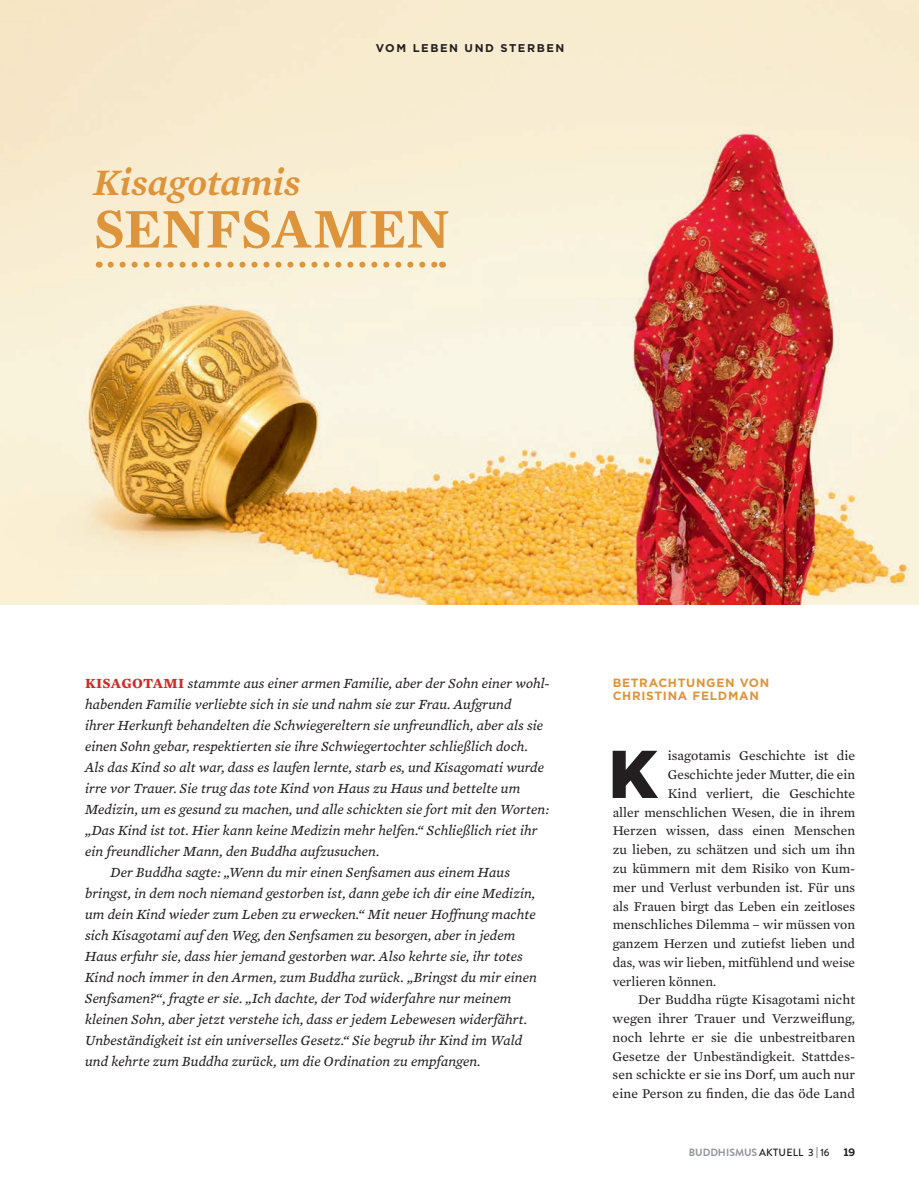
<style>
.page{position:relative;width:919px;height:1183px;background:#fff}
.page>*{position:absolute;margin:0;border:0;box-sizing:border-box;transform-origin:0 0}
.t1{font:900 67.35px "Gotham HTF";color:#231f20}
.t2{font:600 57px "Mercury Text G1";letter-spacing:.05em;color:#de943a}
.t3{font:italic 600 38.1px "Mercury Text G1";letter-spacing:-.005em;color:#de943a}
.t4{font:italic 14.25px "Mercury Text G3";letter-spacing:.005em;color:#231f20}
.t5{font:13.65px "Mercury Text G2 Roman";color:#231f20}
.t6{font:700 12px "Gotham HTF";letter-spacing:.06em;color:#de943a}
.t7{font:700 11.25px "Gotham HTF";letter-spacing:.14em;color:#231f20}
.t8{font:500 10.5px "Brandon Grotesque";letter-spacing:.02em;color:#231f20}
.t9{font:700 10.2px "Benton Sans";color:#231f20}
.s1{font-family:"Mercury Text G1";font-weight:700;font-style:normal;color:#d12828}
.s2{font-weight:700;color:#939598}
</style>
<div class="page">
<img style="left:0;top:0;width:918px;height:604px">
<svg style="left:110px;top:261px;width:326px;height:6px;background:#eece9d"></svg>
<p class="t7" style="left:376px;top:41px;width:190px">VOM LEBEN UND STERBEN</p>
<h3 class="t3" style="left:94px;top:159px;width:208px">Kisagotamis</h3>
<h2 class="t2" style="left:94px;top:194px;width:358px">SENFSAMEN</h2>
<p class="t4" style="left:85px;top:674px;width:466px"><span class="s1">KISAGOTAMI</span> stammte aus einer armen Familie, aber der Sohn einer wohl-</p>
<p class="t4" style="left:85px;top:695px;width:428px">habenden Familie verliebte sich in sie und nahm sie zur Frau. Aufgrund</p>
<p class="t4" style="left:85px;top:716px;width:459px">ihrer Herkunft behandelten die Schwiegereltern sie unfreundlich, aber als sie</p>
<p class="t4" style="left:85px;top:737px;width:444px">einen Sohn gebar, respektierten sie ihre Schwiegertochter schließlich doch.</p>
<p class="t4" style="left:85px;top:758px;width:460px">Als das Kind so alt war, dass es laufen lernte, starb es, und Kisagomati wurde</p>
<p class="t4" style="left:85px;top:779px;width:436px">irre vor Trauer. Sie trug das tote Kind von Haus zu Haus und bettelte um</p>
<p class="t4" style="left:85px;top:800px;width:465px">Medizin, um es gesund zu machen, und alle schickten sie fort mit den Worten:</p>
<p class="t4" style="left:85px;top:821px;width:454px">„Das Kind ist tot. Hier kann keine Medizin mehr helfen.“ Schließlich riet ihr</p>
<p class="t4" style="left:85px;top:842px;width:296px">ein freundlicher Mann, den Buddha aufzusuchen.</p>
<p class="t4" style="left:111px;top:863px;width:401px">Der Buddha sagte: „Wenn du mir einen Senfsamen aus einem Haus</p>
<p class="t4" style="left:85px;top:884px;width:451px">bringst, in dem noch niemand gestorben ist, dann gebe ich dir eine Medizin,</p>
<p class="t4" style="left:85px;top:905px;width:452px">um dein Kind wieder zum Leben zu erwecken.“ Mit neuer Hoffnung machte</p>
<p class="t4" style="left:85px;top:926px;width:432px">sich Kisagotami auf den Weg, den Senfsamen zu besorgen, aber in jedem</p>
<p class="t4" style="left:85px;top:947px;width:439px">Haus erfuhr sie, dass hier jemand gestorben war. Also kehrte sie, ihr totes</p>
<p class="t4" style="left:85px;top:968px;width:453px">Kind noch immer in den Armen, zum Buddha zurück. „Bringst du mir einen</p>
<p class="t4" style="left:85px;top:989px;width:428px">Senfsamen?“, fragte er sie. „Ich dachte, der Tod widerfahre nur meinem</p>
<p class="t4" style="left:85px;top:1010px;width:443px">kleinen Sohn, aber jetzt verstehe ich, dass er jedem Lebewesen widerfährt.</p>
<p class="t4" style="left:85px;top:1031px;width:438px">Unbeständigkeit ist ein universelles Gesetz.“ Sie begrub ihr Kind im Wald</p>
<p class="t4" style="left:85px;top:1052px;width:397px">und kehrte zum Buddha zurück, um die Ordination zu empfangen.</p>
<p class="t6" style="left:612px;top:675px;width:11px">BETRACHTUN</p>
<p class="t6" style="left:706px;top:675px;width:20px">GEN</p>
<p class="t6" style="left:739px;top:675px;width:20px">VON</p>
<p class="t6" style="left:612px;top:689px;width:11px">CHR</p>
<p class="t6" style="left:641px;top:689px;width:37px">IST INA</p>
<p class="t6" style="left:692px;top:689px;width:37px">FELDMAN</p>
<h1 class="t1" style="left:608px;top:735px;width:51px">K</h1>
<p class="t5" style="left:667px;top:747px;width:189px">isagotamis Geschichte ist die</p>
<p class="t5" style="left:667px;top:766px;width:189px">Geschichte jeder Mutter, die ein</p>
<p class="t5" style="left:667px;top:785px;width:189px">Kind verliert, die Geschichte</p>
<p class="t5" style="left:612px;top:803px;width:244px">aller menschlichen Wesen, die in ihrem</p>
<p class="t5" style="left:612px;top:822px;width:244px">Herzen wissen, dass einen Menschen</p>
<p class="t5" style="left:612px;top:841px;width:244px">zu lieben, zu schätzen und sich um ihn</p>
<p class="t5" style="left:612px;top:860px;width:244px">zu kümmern mit dem Risiko von Kum-</p>
<p class="t5" style="left:612px;top:878px;width:244px">mer und Verlust verbunden ist. Für uns</p>
<p class="t5" style="left:612px;top:897px;width:244px">als Frauen birgt das Leben ein zeitloses</p>
<p class="t5" style="left:612px;top:916px;width:244px">menschliches Dilemma – wir müssen von</p>
<p class="t5" style="left:612px;top:935px;width:244px">ganzem Herzen und zutiefst lieben und</p>
<p class="t5" style="left:612px;top:953px;width:244px">das, was wir lieben, mitfühlend und weise</p>
<p class="t5" style="left:612px;top:972px;width:105px">verlieren können.</p>
<p class="t5" style="left:638px;top:991px;width:218px">Der Buddha rügte Kisagotami nicht</p>
<p class="t5" style="left:612px;top:1010px;width:244px">wegen ihrer Trauer und Verzweiflung,</p>
<p class="t5" style="left:612px;top:1028px;width:244px">noch lehrte er sie die unbestreitbaren</p>
<p class="t5" style="left:612px;top:1047px;width:244px">Gesetze der Unbeständigkeit. Stattdes-</p>
<p class="t5" style="left:612px;top:1066px;width:244px">sen schickte er sie ins Dorf, um auch nur</p>
<p class="t5" style="left:612px;top:1085px;width:244px">eine Person zu finden, die das öde Land</p>
<p class="t8" style="left:688px;top:1145px;width:142px"><span class="s2">BUDDHISMUS</span> AKTUELL 3 | 16</p>
<p class="t9" style="left:843px;top:1146px;width:13px">19</p>
</div>
